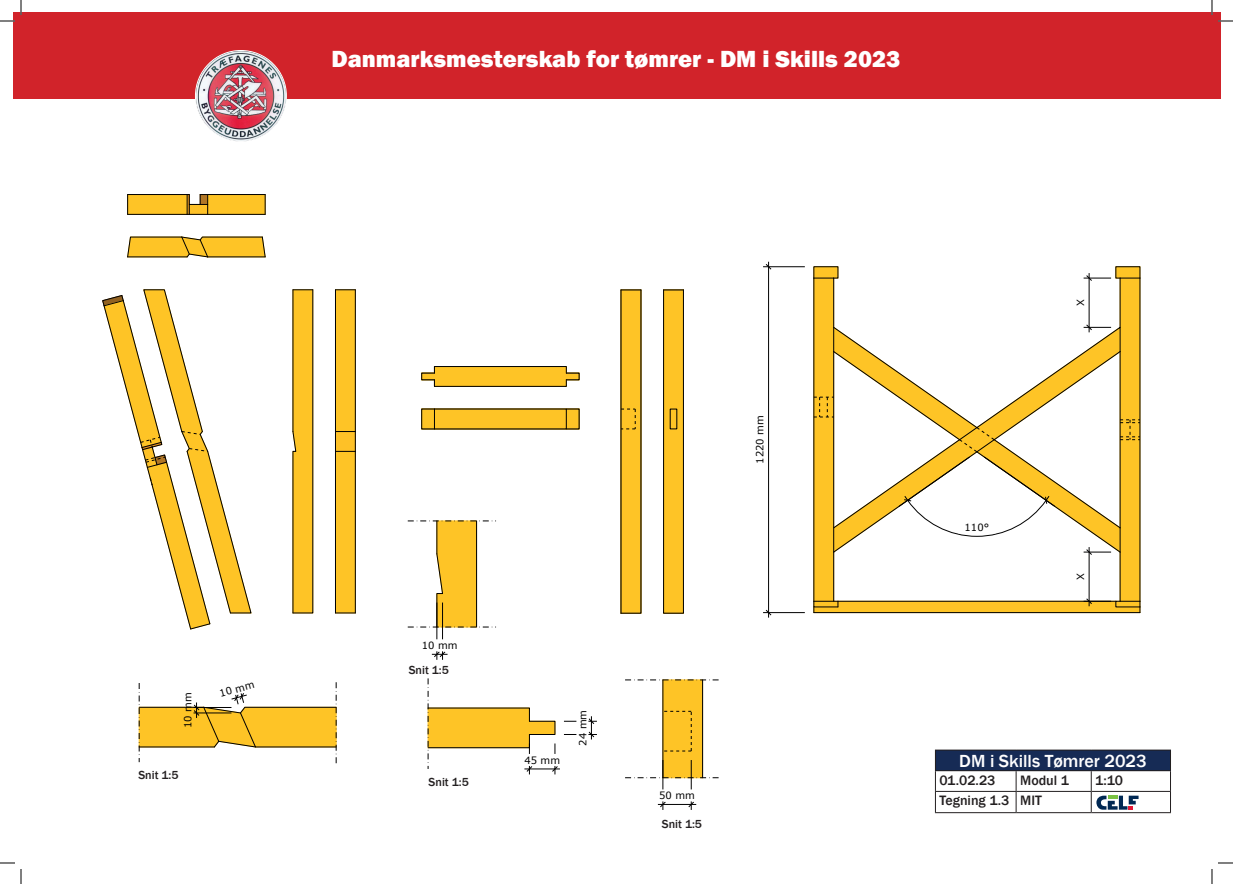
<style>
.page{position:relative;width:1233px;height:884px;background:#fff}
.page>*{position:absolute;margin:0;border:0;box-sizing:border-box;transform-origin:0 0}
.t1{font:800 24px "Franklin Gothic";color:#fff}
.t2{font:500 18px "Franklin Gothic";color:#fff}
.t3{font:500 14px "Franklin Gothic";color:#231f20}
.t4{font:500 12px "Franklin Gothic";color:#231f20}
.t5{font:10px "Verdana";color:#000001}
</style>
<div class="page">
<div style="left:12px;top:12px;width:1208px;height:87px;background:#d1232a"></div>
<img style="left:195px;top:51px;width:91px;height:89px">
<div style="left:128px;top:194px;width:59px;height:20px;background:#fec426;border:1px solid #fec426"></div>
<div style="left:335px;top:290px;width:20px;height:142px;background:#fec426;border:1px solid #fec426"></div>
<svg style="left:127px;top:195px;width:1px;height:19px"></svg>
<svg style="left:292px;top:289px;width:22px;height:325px"></svg>
<svg style="left:335px;top:289px;width:20px;height:1px"></svg>
<hr style="left:355px;top:290px;width:1px;height:141px;background:#000001">
<hr style="left:335px;top:290px;width:1px;height:141px;background:#000001">
<svg style="left:335px;top:431px;width:21px;height:183px"></svg>
<svg style="left:127px;top:236px;width:139px;height:22px"></svg>
<svg style="left:187px;top:194px;width:79px;height:21px"></svg>
<hr style="left:200px;top:194px;width:65px;height:1px;background:#000001">
<hr style="left:189px;top:214px;width:76px;height:1px;background:#000001">
<hr style="left:128px;top:194px;width:59px;height:1px;background:#000001">
<hr style="left:128px;top:214px;width:59px;height:1px;background:#000001">
<hr style="left:208px;top:256px;width:57px;height:1px;background:#000001">
<hr style="left:128px;top:256px;width:59px;height:1px;background:#000001">
<svg style="left:102px;top:289px;width:150px;height:341px"></svg>
<svg style="left:139px;top:682px;width:198px;height:82px"></svg>
<svg style="left:427px;top:678px;width:170px;height:96px"></svg>
<hr style="left:768px;top:266px;width:37px;height:1px;background:#000001">
<hr style="left:768px;top:612px;width:37px;height:1px;background:#000001">
<hr style="left:768px;top:267px;width:1px;height:346px;background:#000001">
<svg style="left:763px;top:262px;width:9px;height:9px"></svg>
<svg style="left:763px;top:609px;width:9px;height:9px"></svg>
<div style="left:663px;top:680px;width:39px;height:98px;background:#fec426;border:1px solid #fec426"></div>
<hr style="left:702px;top:680px;width:1px;height:98px;background:#000001">
<hr style="left:662px;top:680px;width:1px;height:98px;background:#000001">
<div style="left:434px;top:409px;width:132px;height:20px;background:#fec426"></div>
<div style="left:422px;top:409px;width:12px;height:20px;background:#fec426"></div>
<div style="left:566px;top:409px;width:13px;height:20px;background:#fec426"></div>
<div style="left:566px;top:409px;width:13px;height:20px;border:1px solid #000001"></div>
<div style="left:421px;top:409px;width:14px;height:20px;border:1px solid #000001"></div>
<svg style="left:421px;top:366px;width:158px;height:21px"></svg>
<div style="left:665px;top:291px;width:17px;height:321px;background:#fec426"></div>
<div style="left:663px;top:289px;width:21px;height:325px;border:1px solid #000001"></div>
<svg style="left:620px;top:289px;width:22px;height:325px"></svg>
<hr style="left:662px;top:760px;width:1px;height:44px;background:#000001">
<hr style="left:691px;top:760px;width:1px;height:44px;background:#000001">
<svg style="left:658px;top:800px;width:38px;height:10px"></svg>
<svg style="left:663px;top:711px;width:29px;height:41px"></svg>
<svg style="left:408px;top:521px;width:88px;height:107px"></svg>
<svg style="left:625px;top:680px;width:94px;height:1px"></svg>
<svg style="left:625px;top:777px;width:94px;height:1px"></svg>
<svg style="left:813px;top:266px;width:328px;height:347px"></svg>
<hr style="left:436px;top:602px;width:1px;height:52px;background:#000001">
<hr style="left:442px;top:602px;width:1px;height:52px;background:#000001">
<svg style="left:432px;top:650px;width:15px;height:10px"></svg>
<div style="left:935px;top:750px;width:235px;height:21px;background:#162b55"></div>
<hr style="left:935px;top:750px;width:81px;height:1px;background:#231f20">
<hr style="left:1016px;top:750px;width:75px;height:1px;background:#231f20">
<hr style="left:1091px;top:750px;width:80px;height:1px;background:#231f20">
<hr style="left:935px;top:770px;width:81px;height:1px;background:#231f20">
<hr style="left:1016px;top:770px;width:75px;height:1px;background:#231f20">
<hr style="left:1091px;top:770px;width:80px;height:1px;background:#231f20">
<hr style="left:935px;top:791px;width:81px;height:1px;background:#231f20">
<svg style="left:935px;top:751px;width:1px;height:61px"></svg>
<hr style="left:1016px;top:791px;width:75px;height:1px;background:#231f20">
<svg style="left:1015px;top:771px;width:1px;height:41px"></svg>
<hr style="left:1091px;top:791px;width:80px;height:1px;background:#231f20">
<svg style="left:1170px;top:751px;width:1px;height:61px"></svg>
<hr style="left:935px;top:812px;width:81px;height:1px;background:#231f20">
<hr style="left:1016px;top:812px;width:75px;height:1px;background:#231f20">
<hr style="left:1091px;top:812px;width:80px;height:1px;background:#231f20">
<svg style="left:1090px;top:771px;width:48px;height:41px"></svg>
<svg style="left:1218px;top:20px;width:15px;height:2px"></svg>
<svg style="left:1218px;top:862px;width:15px;height:2px"></svg>
<svg style="left:0;top:0;width:22px;height:22px"></svg>
<svg style="left:0;top:862px;width:22px;height:22px"></svg>
<svg style="left:1211px;top:0;width:1px;height:15px"></svg>
<svg style="left:1211px;top:869px;width:1px;height:15px"></svg>
<p class="t1" style="left:331px;top:43px;width:570px">Danmarksmesterskab for tømrer - DM i Skills 2023</p>
<p class="t5" style="left:181px;top:728px;width:37px;rotate:-90deg">10 mm</p>
<p class="t4" style="left:138px;top:768px;width:42px">Snit 1:5</p>
<p class="t5" style="left:218px;top:687px;width:37px;rotate:-15deg">10 mm</p>
<p class="t5" style="left:422px;top:639px;width:37px">10 mm</p>
<p class="t4" style="left:409px;top:662px;width:42px">Snit 1:5</p>
<p class="t4" style="left:428px;top:774px;width:42px">Snit 1:5</p>
<p class="t5" style="left:524px;top:753px;width:37px">45 mm</p>
<p class="t5" style="left:576px;top:746px;width:37px;rotate:-90deg">24 mm</p>
<p class="t5" style="left:753px;top:464px;width:50px;rotate:-90deg">1220 mm</p>
<p class="t5" style="left:659px;top:789px;width:37px">50 mm</p>
<p class="t4" style="left:662px;top:817px;width:42px">Snit 1:5</p>
<p class="t5" style="left:964px;top:521px;width:26px">110°</p>
<p class="t5" style="left:1073px;top:306px;width:8px;rotate:-90deg">X</p>
<p class="t5" style="left:1073px;top:580px;width:8px;rotate:-90deg">X</p>
<p class="t2" style="left:959px;top:749px;width:189px">DM i Skills Tømrer 2023</p>
<p class="t3" style="left:939px;top:771px;width:57px">01.02.23</p>
<p class="t3" style="left:1020px;top:771px;width:50px">Modul 1</p>
<p class="t3" style="left:1095px;top:771px;width:29px">1:10</p>
<p class="t3" style="left:939px;top:792px;width:104px">Tegning 1.3 MIT</p>
</div>
